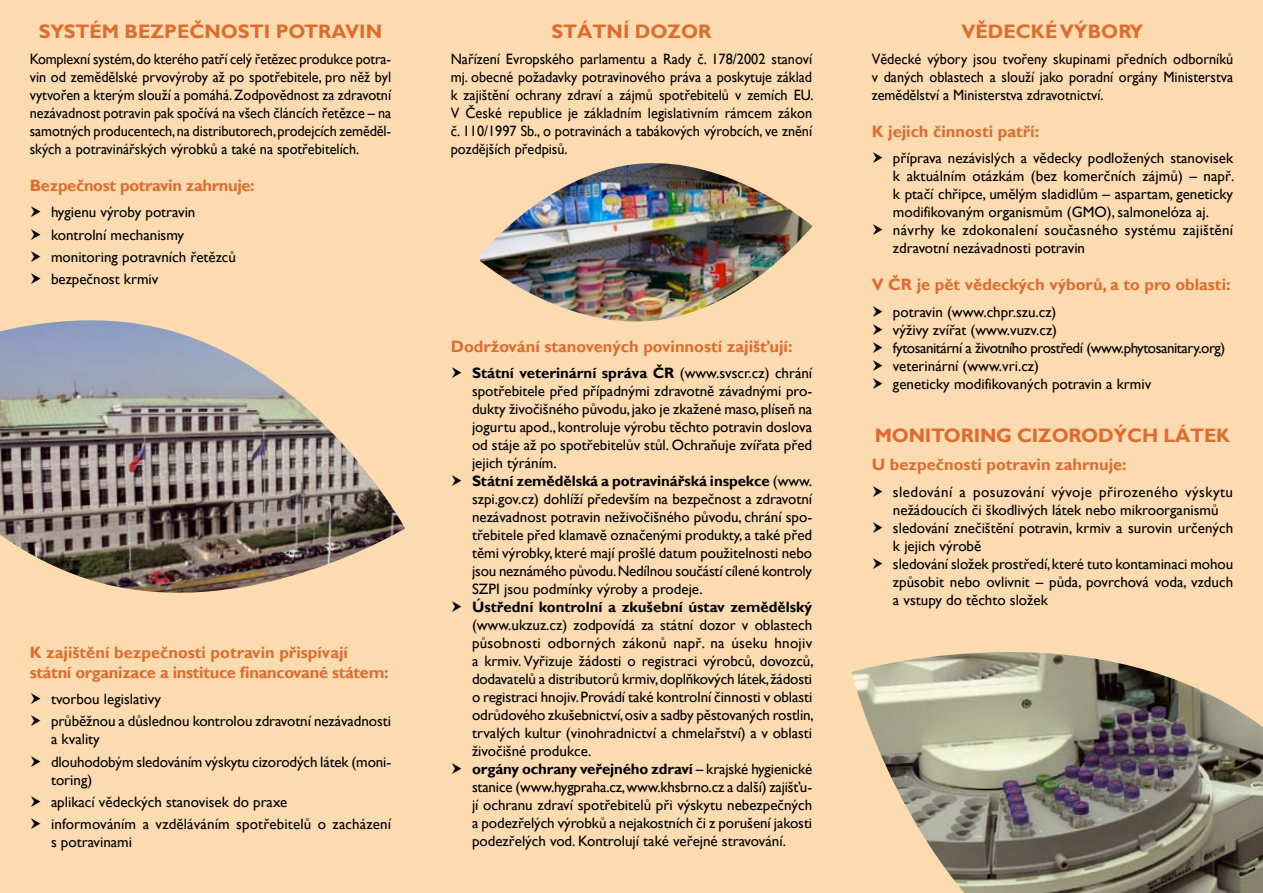
<style>
.page{position:relative;width:1263px;height:893px;background:#fcdbb1}
.page>*{position:absolute;margin:0;border:0;box-sizing:border-box;transform-origin:0 0}
.t1{font:700 19.5px "Gill Sans";letter-spacing:-.01em;color:#df6c2f}
.t2{font:700 16.5px "Gill Sans";color:#df6c2f}
.t3{font:700 16.5px/19.8px "Gill Sans";letter-spacing:-.02em;color:#df6c2f}
.t4{font:15px/18px "Gill Sans";color:#000}
.t5{font:15px/18px "Gill Sans";color:#000;text-align:justify;scale:.95 1}
.t6{font:700 15px "Gill Sans";color:#000}
.s1{font-weight:700}
</style>
<div class="page">
<img style="left:851px;top:652px;width:412px;height:241px">
<img style="left:0;top:320px;width:405px;height:273px">
<img style="left:480px;top:163px;width:332px;height:159px">
<h1 class="t1" style="left:39px;top:19px;width:100px">Systém bezpečnosti</h1>
<h1 class="t1" style="left:276px;top:19px;width:14px">potravin</h1>
<p class="t5" style="left:30px;top:50px;width:382px">Komplexní systém, do kterého patří celý řetězec produkce potra&shy;vin od zemědělské prvovýroby až po spotřebitele, pro něž byl vytvořen a kterým slouží a pomáhá. Zodpovědnost za zdravotní nezávadnost potravin pak spočívá na všech článcích řetězce – na samotných producentech, na distributorech, prodejcích zeměděl&shy;ských a potravinářských výrobků a také na spotřebitelích.</p>
<p class="t3" style="left:30px;top:176px;width:226px">Bezpečnost potravin zahrnuje:</p>
<p class="t4" style="left:51px;top:202px;width:187px;line-height:22.2px">hygienu výroby potravin kontrolní mechanismy monitoring potravních řetězců bezpečnost krmiv</p>
<p class="t3" style="left:30px;top:643px;width:360px">K zajištění bezpečnosti potravin přispívají státní organizace a instituce financované státem:</p>
<p class="t4" style="left:51px;top:688px;width:341px;line-height:22.2px">tvorbou legislativy<br>průběžnou a důslednou kontrolou zdravotní nezávadnosti</p>
<p class="t4" style="left:51px;top:728px;width:342px;line-height:22.2px">a kvality<br>dlouhodobým sledováním výskytu cizorodých látek (moni-</p>
<p class="t4" style="left:51px;top:769px;width:342px;line-height:22.2px">toring)<br>aplikací vědeckých stanovisek do praxe<br>informováním a vzděláváním spotřebitelů o zacházení</p>
<p class="t4" style="left:51px;top:833px;width:83px">s potravinami</p>
<h1 class="t1" style="left:551px;top:19px;width:161px">STÁTNÍ DOZOR</h1>
<p class="t5" style="left:451px;top:50px;width:384px">Nařízení Evropského parlamentu a Rady č. 178/2002 stanoví mj. obecné požadavky potravinového práva a poskytuje základ k zajištění ochrany zdraví a zájmů spotřebitelů v zemích EU.<br>V České republice je základním legislativním rámcem zákon č. 110/1997 Sb., o potravinách a tabákových výrobcích, ve znění pozdějších předpisů.</p>
<p class="t2" style="left:451px;top:336px;width:343px">Dodržování stanovených povinností zajišťují:</p>
<p class="t4" style="left:472px;top:364px;width:342px"><span class="s1">Státní veterinární správa ČR</span> (www.svscr.cz) chrání spotřebitele před případnými zdravotně závadnými pro&shy;dukty živočišného původu, jako je zkažené maso, plíseň na jogurtu apod., kontroluje výrobu těchto potravin doslova od stáje až po spotřebitelův stůl. Ochraňuje zvířata před jejich týráním.<br><span class="s1">Státní zemědělská a potravinářská inspekce</span> (www. szpi.gov.cz) dohlíží především na bezpečnost a zdravotní nezávadnost potravin neživočišného původu, chrání spo&shy;třebitele před klamavě označenými produkty, a také před těmi výrobky, které mají prošlé datum použitelnosti nebo jsou neznámého původu. Nedílnou součástí cílené kontroly SZPI jsou podmínky výroby a prodeje.</p>
<p class="t6" style="left:472px;top:598px;width:342px">Ústřední kontrolní a zkušební ústav zemědělský</p>
<p class="t4" style="left:472px;top:616px;width:343px">(www.ukzuz.cz) zodpovídá za státní dozor v oblastech působnosti odborných zákonů např. na úseku hnojiv a krmiv. Vyřizuje žádosti o registraci výrobců, dovozců, dodavatelů a distributorů krmiv, doplňkových látek, žádosti o registraci hnojiv. Provádí také kontrolní činnosti v oblasti odrůdového zkušebnictví, osiv a sadby pěstovaných rostlin, trvalých kultur (vinohradnictví a chmelařství) a v oblasti živočišné produkce.<br><span class="s1">orgány ochrany veřejného zdraví</span> – krajské hygienické stanice (www.hygpraha.cz, www.khsbrno.cz a další) zajišťu&shy;jí ochranu zdraví spotřebitelů při výskytu nebezpečných a podezřelých výrobků a nejakostních či z porušení jakosti podezřelých vod. Kontrolují také veřejné stravování.</p>
<h1 class="t1" style="left:961px;top:19px;width:183px">VĚDECKÉ VÝBORY</h1>
<p class="t5" style="left:872px;top:50px;width:382px">Vědecké výbory jsou tvořeny skupinami předních odborníků v daných oblastech a slouží jako poradní orgány Ministerstva zemědělství a Ministerstva zdravotnictví.</p>
<p class="t2" style="left:872px;top:121px;width:169px">K jejich činnosti patří:</p>
<p class="t4" style="left:893px;top:150px;width:343px">příprava nezávislých a vědecky podložených stanovisek k aktuálním otázkám (bez komerčních zájmů) – např. k ptačí chřipce, umělým sladidlům – aspartam, geneticky modifikovaným organismům (GMO), salmonelóza aj. návrhy ke zdokonalení současného systému zajištění zdravotní nezávadnosti potravin</p>
<p class="t2" style="left:872px;top:275px;width:360px">V ČR je pět vědeckých výborů, a to pro oblasti:</p>
<p class="t4" style="left:893px;top:303px;width:334px">potravin (www.chpr.szu.cz)<br>výživy zvířat (www.vuzv.cz)<br>fytosanitární a životního prostředí (www.phytosanitary.org) veterinární (www.vri.cz)<br>geneticky modifikovaných potravin a krmiv</p>
<h1 class="t1" style="left:875px;top:424px;width:357px">MONITORING CIZORODÝCH LÁTEK</h1>
<p class="t2" style="left:872px;top:455px;width:256px">U bezpečnosti potravin zahrnuje:</p>
<p class="t4" style="left:893px;top:483px;width:342px">sledování a posuzování vývoje přirozeného výskytu nežádoucích či škodlivých látek nebo mikroorganismů sledování znečištění potravin, krmiv a surovin určených k jejich výrobě<br>sledování složek prostředí, které tuto kontaminaci mohou způsobit nebo ovlivnit – půda, povrchová voda, vzduch a vstupy do těchto složek</p>
</div>
